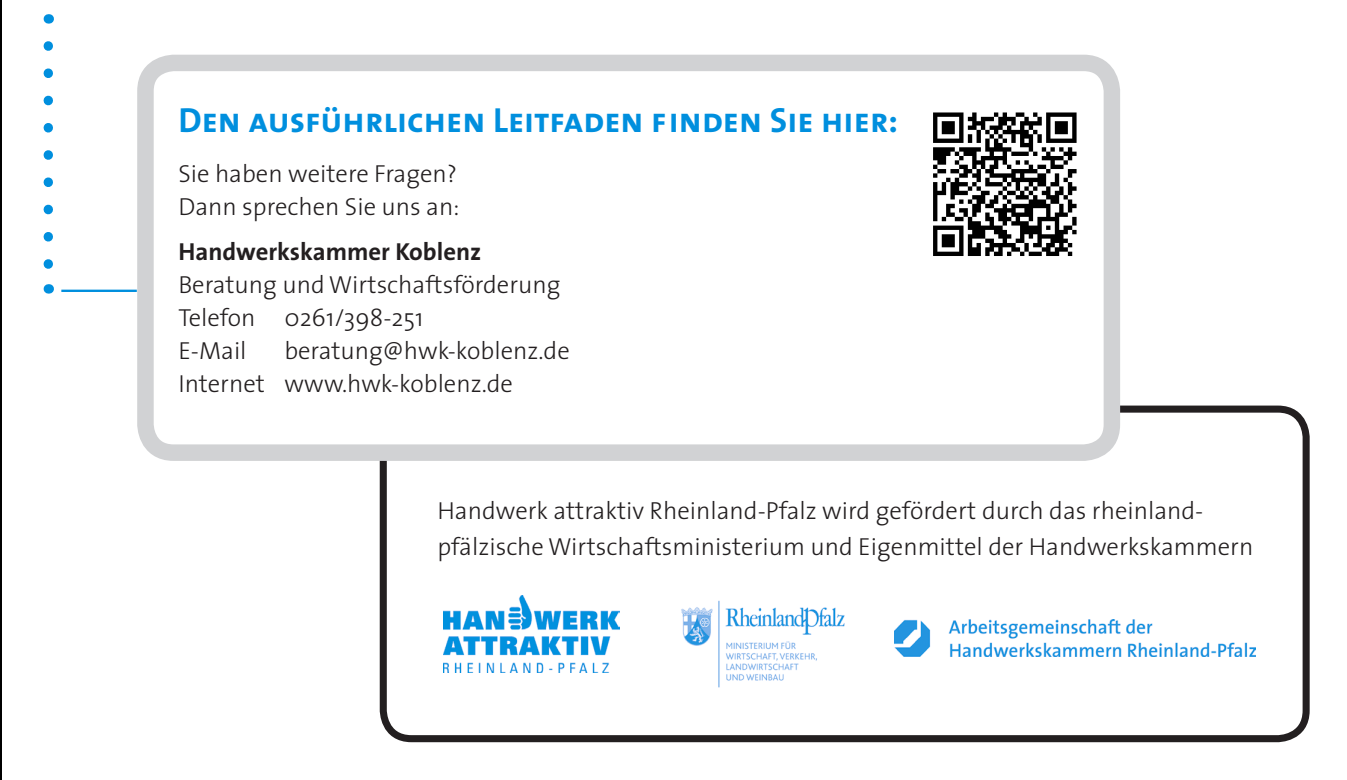
<style>
.page{position:relative;width:1347px;height:780px;background:#fff}
.page>*{position:absolute;margin:0;border:0;box-sizing:border-box;transform-origin:0 0}
.t1{font:35px "The Sans Bold Caps";color:#008fde}
.t2{font:300 24.75px/33px "The Sans";color:#231f20}
.t3{font:700 24.75px "The Sans";color:#231f20}
</style>
<div class="page">
<img style="left:0;top:0;width:1px;height:780px">
<div style="left:380px;top:405px;width:929px;height:337px;border:7px solid #231f20;border-radius:28px"></div>
<div style="left:145px;top:63px;width:966px;height:389px;background:#fff;border-radius:28px"></div>
<div style="left:137px;top:55px;width:983px;height:406px;border:16px solid #d1d2d4;border-radius:28px"></div>
<svg style="left:44px;top:46px;width:9px;height:223px"></svg>
<hr style="left:61px;top:289px;width:76px;height:3px;background:#008fde">
<svg style="left:933px;top:112px;width:143px;height:144px"></svg>
<img style="left:681px;top:600px;width:164px;height:88px">
<img style="left:443px;top:595px;width:176px;height:77px">
<img style="left:894px;top:619px;width:361px;height:37px">
<h1 class="t1" style="left:178px;top:98px;width:721px">Den ausführlichen Leitfaden finden Sie hier:</h1>
<p class="t2" style="left:178px;top:157px;width:282px">Sie haben weitere Fragen?<br>Dann sprechen Sie uns an:</p>
<p class="t3" style="left:178px;top:236px;width:304px">Handwerkskammer Koblenz</p>
<p class="t2" style="left:178px;top:268px;width:384px">Beratung und Wirtschaftsförderung<br>Telefon 0261/398-251<br>E-Mail</p>
<p class="t2" style="left:178px;top:334px;width:393px;text-indent:106px">beratung@hwk-koblenz.de<br>Internet www.hwk-koblenz.de</p>
<p class="t2" style="left:437px;top:493px;width:817px;line-height:35.2px">Handwerk attraktiv Rheinland-Pfalz wird gefördert durch das rheinland&shy;pfälzische Wirtschaftsministerium und Eigenmittel der Handwerkskammern</p>
</div>
